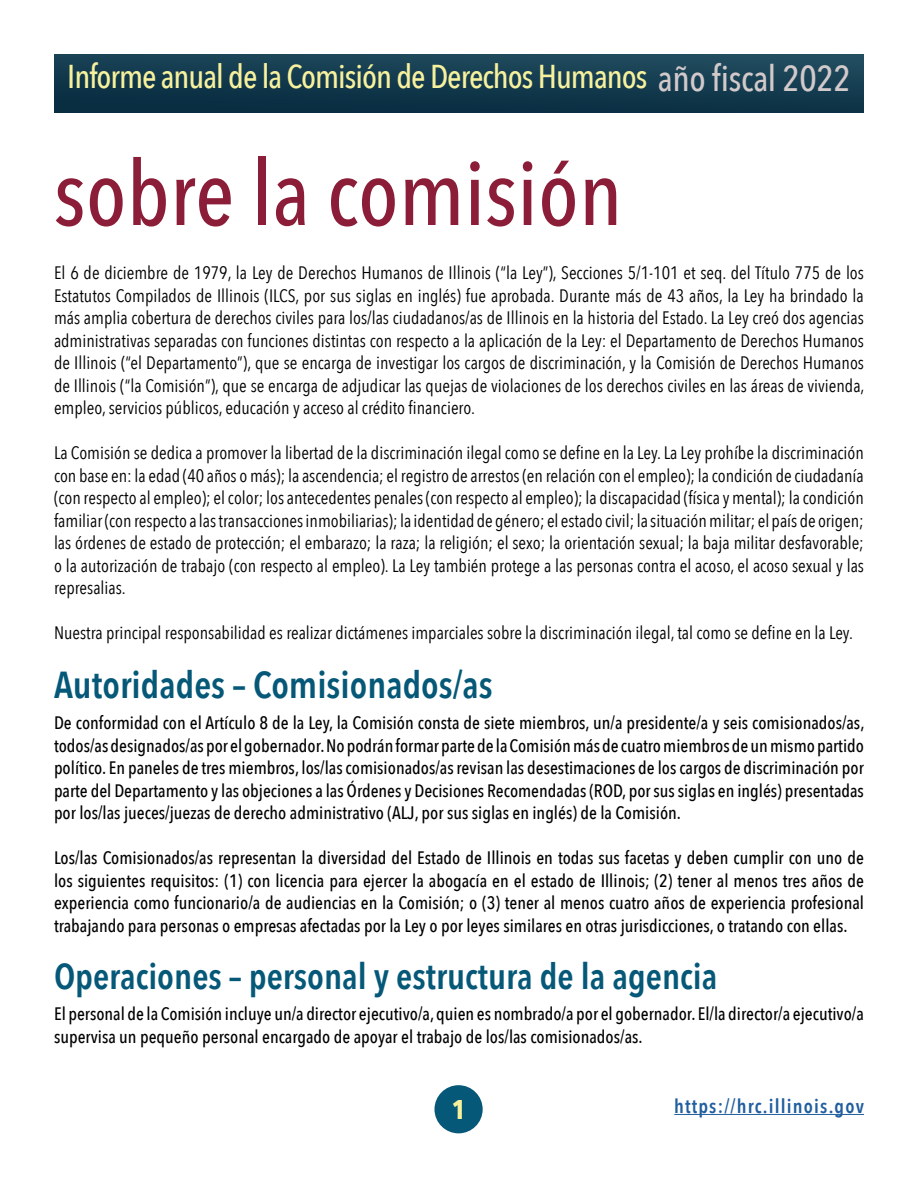
<style>
.page{position:relative;width:918px;height:1188px;background:#fff}
.page>*{position:absolute;margin:0;border:0;box-sizing:border-box;transform-origin:0 0}
.Heading{font:500 90px "Avenir Next Condensed";color:#8c1d38}
.Sub-Heading{font:600 37.5px "Avenir Next Condensed";color:#055877}
.t1{font:600 36px "Avenir Next Condensed";color:#055877}
.t2{font:500 33px "Avenir Next Condensed";letter-spacing:-.03em;color:#f7f19d}
.t3{font:700 27px "Avenir Next Condensed";color:#f7f19d}
.t4{font:600 19.5px "Avenir Next Condensed";letter-spacing:.06em;color:#215e9e}
.t5{font:18px/22.5px "Avenir Next Condensed";color:#000;text-align:justify}
.t6{font:500 18px/22.5px "Avenir Next Condensed";color:#000;text-align:justify}
.s1{font-size:36px;color:#d2c9ca}
</style>
<div class="page">
<div style="left:434px;top:1085px;width:49px;height:48px;background:#055877;border-radius:50%"></div>
<hr style="left:674px;top:1114px;width:190px;height:1px;background:#215e9e">
<img style="left:54px;top:54px;width:810px;height:58px">
<h3 class="t2" style="left:67px;top:56px;width:785px">Informe anual de la Comisión de Derechos Humanos <span class="s1">año fiscal 2022</span></h3>
<p class="Heading" style="left:54px;top:139px;width:570px">sobre la comisión</p>
<p class="t5" style="left:54px;top:261px;width:812px">El 6 de diciembre de 1979, la Ley de Derechos Humanos de Illinois (“la Ley”), Secciones 5/1-101 et seq. del Título 775 de los Estatutos Compilados de Illinois (ILCS, por sus siglas en inglés) fue aprobada. Durante más de 43 años, la Ley ha brindado la más amplia cobertura de derechos civiles para los/las ciudadanos/as de Illinois en la historia del Estado. La Ley creó dos agencias administrativas separadas con funciones distintas con respecto a la aplicación de la Ley: el Departamento de Derechos Humanos de Illinois (“el Departamento”), que se encarga de investigar los cargos de discriminación, y la Comisión de Derechos Humanos de Illinois (“la Comisión”), que se encarga de adjudicar las quejas de violaciones de los derechos civiles en las áreas de vivienda, empleo, servicios públicos, educación y acceso al crédito financiero.</p>
<p class="t5" style="left:54px;top:441px;width:812px">La Comisión se dedica a promover la libertad de la discriminación ilegal como se define en la Ley. La Ley prohíbe la discriminación con base en: la edad (40 años o más); la ascendencia; el registro de arrestos (en relación con el empleo); la condición de ciudadanía (con respecto al empleo); el color; los antecedentes penales (con respecto al empleo); la discapacidad (física y mental); la condición familiar (con respecto a las transacciones inmobiliarias); la identidad de género; el estado civil; la situación militar; el país de origen; las órdenes de estado de protección; el embarazo; la raza; la religión; el sexo; la orientación sexual; la baja militar desfavorable; o la autorización de trabajo (con respecto al empleo). La Ley también protege a las personas contra el acoso, el acoso sexual y las represalias.</p>
<p class="t5" style="left:54px;top:621px;width:800px">Nuestra principal responsabilidad es realizar dictámenes imparciales sobre la discriminación ilegal, tal como se define en la Ley.</p>
<p class="Sub-Heading" style="left:54px;top:652px;width:440px">Autoridades – Comisionados/as</p>
<p class="t6" style="left:54px;top:712px;width:812px">De conformidad con el Artículo 8 de la Ley, la Comisión consta de siete miembros, un/a presidente/a y seis comisionados/as, todos/as designados/as por el gobernador. No podrán formar parte de la Comisión más de cuatro miembros de un mismo partido político. En paneles de tres miembros, los/las comisionados/as revisan las desestimaciones de los cargos de discriminación por parte del Departamento y las objeciones a las Órdenes y Decisiones Recomendadas (ROD, por sus siglas en inglés) presentadas por los/las jueces/juezas de derecho administrativo (ALJ, por sus siglas en inglés) de la Comisión.</p>
<p class="t6" style="left:54px;top:847px;width:812px">Los/las Comisionados/as representan la diversidad del Estado de Illinois en todas sus facetas y deben cumplir con uno de los siguientes requisitos: (1) con licencia para ejercer la abogacía en el estado de Illinois; (2) tener al menos tres años de experiencia como funcionario/a de audiencias en la Comisión; o (3) tener al menos cuatro años de experiencia profesional trabajando para personas o empresas afectadas por la Ley o por leyes similares en otras jurisdicciones, o tratando con ellas.</p>
<p class="t1" style="left:54px;top:945px;width:665px">Operaciones – personal y estructura de la agencia</p>
<p class="t6" style="left:54px;top:1003px;width:811px">El personal de la Comisión incluye un/a director ejecutivo/a, quien es nombrado/a por el gobernador. El/la director/a ejecutivo/a supervisa un pequeño personal encargado de apoyar el trabajo de los/las comisionados/as.</p>
<h3 class="t3" style="left:452px;top:1093px;width:16px">1</h3>
<p class="t4" style="left:674px;top:1089px;width:191px">https://hrc.illinois.gov</p>
</div>
